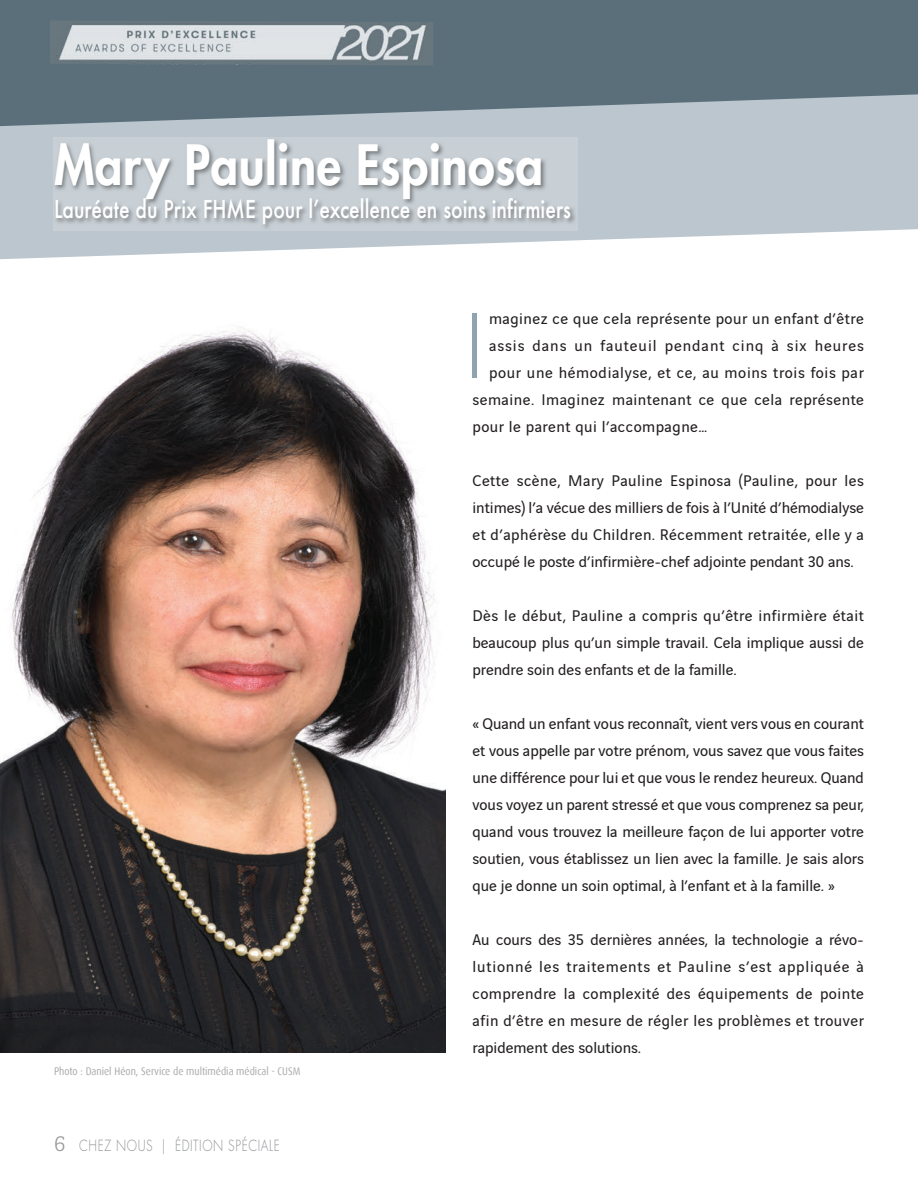
<style>
.page{position:relative;width:918px;height:1188px;background:#fff}
.page>*{position:absolute;margin:0;border:0;box-sizing:border-box;transform-origin:0 0}
.t1{font:300 99.3px "Vinci Sans";color:#90a3b0;scale:.75 1}
.t2{font:800 54px "Futura Std";letter-spacing:.01em;color:#fff;scale:.9 1}
.t3{font:500 24px "Futura";color:#fff;scale:.8 1}
.t4{font:16.5px/27px "Vinci Sans";letter-spacing:.03em;color:#231f20;text-align:justify}
.t5{font:16.5px "Vinci Sans";letter-spacing:.06em;color:#231f20}
.t6{font:300 15px "Futura Std";letter-spacing:.05em;color:#939598;scale:.8 1}
.t7{font:10.95px "Dax";color:#a8a9ad;scale:.9 1}
.s1{font-family:"Vinci Serif";font-size:22.5px}
</style>
<div class="page">
<img style="left:0;top:327px;width:446px;height:726px">
<svg style="left:0;top:126px;width:918px;height:133px;fill:#bbc6ce"></svg>
<svg style="left:0;top:0;width:918px;height:126px;background:#697b87"></svg>
<img style="left:53px;top:138px;width:524px;height:93px">
<img style="left:50px;top:20px;width:384px;height:46px">
<h2 class="t2" style="left:54px;top:131px;width:545px">Mary Pauline Espinosa</h2>
<h3 class="t3" style="left:54px;top:192px;width:648px">Lauréate du Prix FHME pour l’excellence en soins infirmiers</h3>
<p class="t7" style="left:54px;top:1065px;width:275px">Photo : Daniel Héon, Service de multimédia médical - CUSM</p>
<p class="t6" style="left:54px;top:1137px;width:284px"><span class="s1">6</span> CHEZ NOUS | ÉDITION SPÉCIALE</p>
<h1 class="t1" style="left:466px;top:274px;width:26px">I</h1>
<p class="t4" style="left:489px;top:304px;width:376px">maginez ce que cela représente pour un enfant d’être</p>
<p class="t5" style="left:489px;top:333px;width:376px">assis dans un fauteuil pendant cinq à six heures</p>
<p class="t4" style="left:489px;top:358px;width:376px">pour une hémodialyse, et ce, au moins trois fois par</p>
<p class="t4" style="left:472px;top:385px;width:393px">semaine. Imaginez maintenant ce que cela représente</p>
<p class="t4" style="left:472px;top:412px;width:236px">pour le parent qui l’accompagne…</p>
<p class="t4" style="left:472px;top:466px;width:393px">Cette scène, Mary Pauline Espinosa (Pauline, pour les intimes) l’a vécue des milliers de fois à l’Unité d’hémodialyse et d’aphérèse du Children. Récemment retraitée, elle y a occupé le poste d’infirmière-chef adjointe pendant 30 ans.</p>
<p class="t4" style="left:472px;top:601px;width:393px">Dès le début, Pauline a compris qu’être infirmière était beaucoup plus qu’un simple travail. Cela implique aussi de prendre soin des enfants et de la famille.</p>
<p class="t4" style="left:472px;top:709px;width:393px">« Quand un enfant vous reconnaît, vient vers vous en courant et vous appelle par votre prénom, vous savez que vous faites une différence pour lui et que vous le rendez heureux. Quand vous voyez un parent stressé et que vous comprenez sa peur, quand vous trouvez la meilleure façon de lui apporter votre soutien, vous établissez un lien avec la famille. Je sais alors que je donne un soin optimal, à l’enfant et à la famille. »</p>
<p class="t4" style="left:472px;top:925px;width:393px">Au cours des 35 dernières années, la technologie a révo&shy;lutionné les traitements et Pauline s’est appliquée à comprendre la complexité des équipements de pointe afin d’être en mesure de régler les problèmes et trouver rapidement des solutions.</p>
</div>
